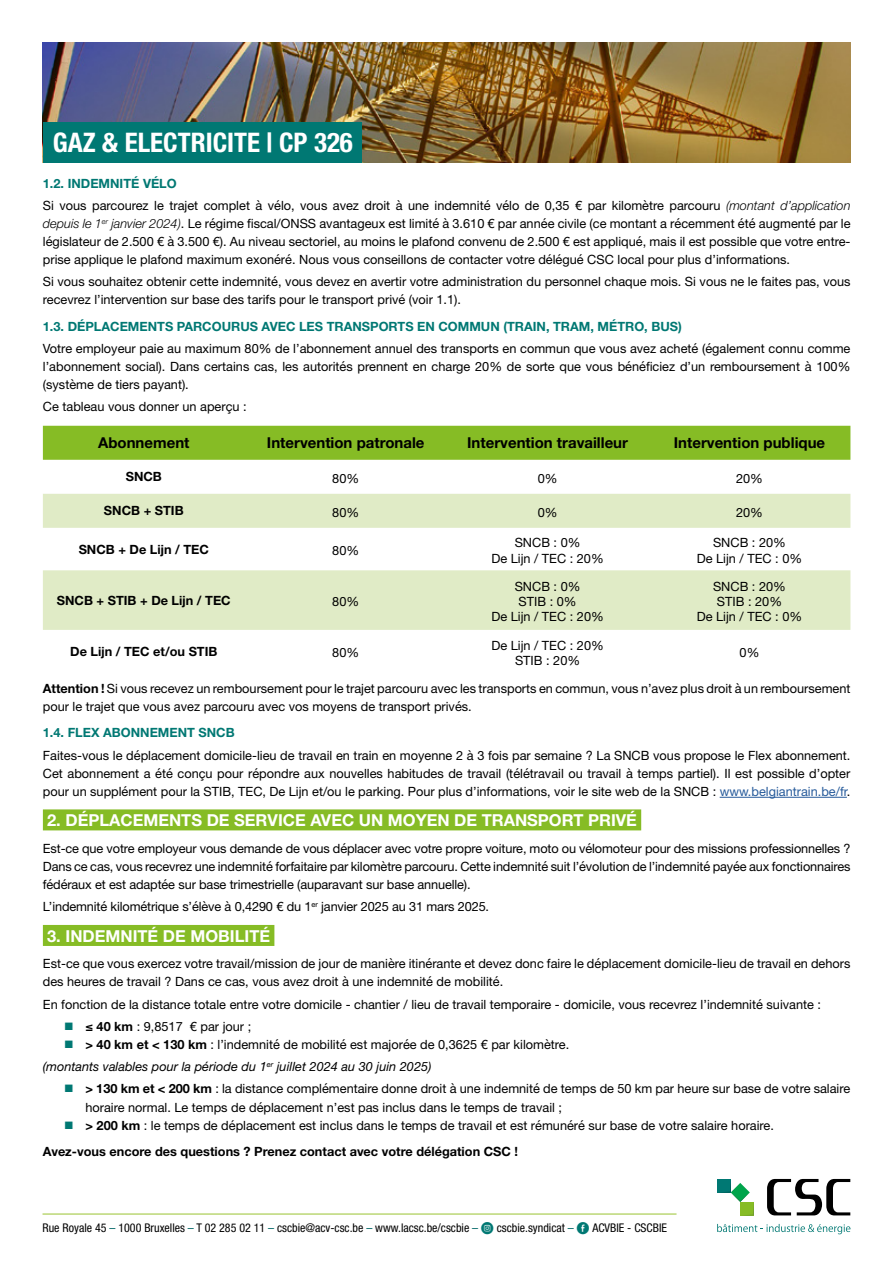
<style>
.page{position:relative;width:893px;height:1263px;background:#fff}
.page>*{position:absolute;margin:0;border:0;box-sizing:border-box;transform-origin:0 0}
.t1{font:700 condensed 27px "Helvetica Neue LT Pro";color:#fff}
.t2{font:700 16.5px "Helvetica Neue LT Pro";color:#fff}
.t3{font:700 15px "Helvetica Neue LT Pro";color:#000}
.t4{font:12.75px/18px "Helvetica Neue";color:#000}
.t5{font:700 12.75px "Helvetica Neue LT Pro";color:#000}
.t6{font:700 12.75px "Helvetica Neue LT Pro";color:#007873}
.t7{font:italic 12.75px "Helvetica Neue LT Pro";color:#000}
.t8{font:condensed 12px "Helvetica Neue LT Std";color:#000}
.s1{font-family:"Helvetica Neue LT Pro";font-weight:300;font-style:italic}
.s2{font-family:"Helvetica Neue LT Pro";font-weight:700}
.s3{color:#275b9b}
.s4{color:#066}
.s5{font-family:"Social Media Circled";font-stretch:normal;color:#007873}
</style>
<div class="page">
<img style="left:43px;top:43px;width:807px;height:120px">
<div style="left:43px;top:122px;width:318px;height:41px;background:#007873"></div>
<hr style="left:720px;top:797px;width:127px;height:1px;background:#275b9b">
<div style="left:43px;top:809px;width:598px;height:21px;background:#86bc25"></div>
<div style="left:43px;top:925px;width:231px;height:21px;background:#86bc25"></div>
<div style="left:43px;top:426px;width:807px;height:34px;background:#86bc25"></div>
<svg style="left:43px;top:494px;width:807px;height:136px;fill:#e0ebc6"></svg>
<svg style="left:767px;top:1179px;width:83px;height:36px"></svg>
<svg style="left:717px;top:1224px;width:133px;height:10px"></svg>
<svg style="left:717px;top:1179px;width:37px;height:36px"></svg>
<hr style="left:43px;top:1214px;width:633px;height:1px;background:#9ac431">
<h1 class="t1" style="left:53px;top:126px;width:302px">GAZ &amp; ELECTRICITE | CP 326</h1>
<p class="t6" style="left:43px;top:175px;width:135px">1.2. INDEMNITÉ VÉLO</p>
<p class="t4" style="left:43px;top:197px;width:809px;text-align:justify">Si vous parcourez le trajet complet à vélo, vous avez droit à une indemnité vélo de 0,35 € par kilomètre parcouru <span class="s1">(montant d’application depuis le 1</span><sup>er</sup> <span class="s1">janvier 2024)</span>. Le régime fiscal/ONSS avantageux est limité à 3.610 € par année civile (ce montant a récemment été augmenté par le législateur de 2.500 € à 3.500 €). Au niveau sectoriel, au moins le plafond convenu de 2.500 € est appliqué, mais il est possible que votre entre&shy;prise applique le plafond maximum exonéré. Nous vous conseillons de contacter votre délégué CSC local pour plus d’informations.</p>
<p class="t4" style="left:43px;top:273px;width:809px">Si vous souhaitez obtenir cette indemnité, vous devez en avertir votre administration du personnel chaque mois. Si vous ne le faites pas, vous recevrez l’intervention sur base des tarifs pour le transport privé (voir 1.1).</p>
<p class="t6" style="left:43px;top:318px;width:640px">1.3. DÉPLACEMENTS PARCOURUS AVEC LES TRANSPORTS EN COMMUN (TRAIN, TRAM, MÉTRO, BUS)</p>
<p class="t4" style="left:43px;top:340px;width:809px;text-align:justify">Votre employeur paie au maximum 80% de l’abonnement annuel des transports en commun que vous avez acheté (également connu comme l’abonnement social). Dans certains cas, les autorités prennent en charge 20% de sorte que vous bénéficiez d’un remboursement à 100% (système de tiers payant).</p>
<p class="t4" style="left:43px;top:398px;width:205px">Ce tableau vous donner un aperçu :</p>
<p class="t3" style="left:98px;top:433px;width:93px">Abonnement</p>
<p class="t3" style="left:267px;top:433px;width:159px">Intervention patronale</p>
<p class="t3" style="left:467px;top:433px;width:162px">Intervention travailleur</p>
<p class="t3" style="left:674px;top:433px;width:153px">Intervention publique</p>
<p class="t5" style="left:126px;top:469px;width:38px">SNCB</p>
<p class="t4" style="left:332px;top:470px;width:28px">80%</p>
<p class="t4" style="left:538px;top:470px;width:21px">0%</p>
<p class="t4" style="left:736px;top:470px;width:28px">20%</p>
<p class="t5" style="left:104px;top:503px;width:81px">SNCB + STIB</p>
<p class="t4" style="left:332px;top:504px;width:28px">80%</p>
<p class="t4" style="left:538px;top:504px;width:21px">0%</p>
<p class="t4" style="left:736px;top:504px;width:28px">20%</p>
<p class="t5" style="left:79px;top:541px;width:132px">SNCB + De Lijn / TEC</p>
<p class="t4" style="left:332px;top:542px;width:28px">80%</p>
<p class="t4" style="left:491px;top:536px;width:114px;line-height:15.3px;text-align:center">SNCB : 0%<br>De Lijn / TEC : 20%</p>
<p class="t4" style="left:697px;top:536px;width:107px;line-height:15.3px;text-align:center">SNCB : 20%<br>De Lijn / TEC : 0%</p>
<p class="t5" style="left:57px;top:592px;width:175px">SNCB + STIB + De Lijn / TEC</p>
<p class="t4" style="left:332px;top:593px;width:28px">80%</p>
<p class="t4" style="left:491px;top:579px;width:114px;line-height:15.3px;text-align:center">SNCB : 0%<br>STIB : 0%<br>De Lijn / TEC : 20%</p>
<p class="t4" style="left:697px;top:579px;width:107px;line-height:15.3px;text-align:center">SNCB : 20%<br>STIB : 20%<br>De Lijn / TEC : 0%</p>
<p class="t5" style="left:70px;top:643px;width:149px">De Lijn / TEC et/ou STIB</p>
<p class="t4" style="left:332px;top:644px;width:28px">80%</p>
<p class="t4" style="left:491px;top:638px;width:114px;line-height:15.3px;text-align:center">De Lijn / TEC : 20%<br>STIB : 20%</p>
<p class="t4" style="left:740px;top:644px;width:21px">0%</p>
<p class="t4" style="left:43px;top:680px;width:809px"><span class="s2">Attention !</span> Si vous recevez un remboursement pour le trajet parcouru avec les transports en commun, vous n’avez plus droit à un remboursement pour le trajet que vous avez parcouru avec vos moyens de transport privés.</p>
<p class="t6" style="left:43px;top:725px;width:193px">1.4. FLEX ABONNEMENT SNCB</p>
<p class="t4" style="left:43px;top:747px;width:809px;text-align:justify">Faites-vous le déplacement domicile-lieu de travail en train en moyenne 2 à 3 fois par semaine ? La SNCB vous propose le Flex abonnement.<br>Cet abonnement a été conçu pour répondre aux nouvelles habitudes de travail (télétravail ou travail à temps partiel). Il est possible d’opter pour un supplément pour la STIB, TEC, De Lijn et/ou le parking. Pour plus d’informations, voir le site web de la SNCB : <span class="s3">www.belgiantrain.be/fr</span>.</p>
<p class="t2" style="left:47px;top:810px;width:591px">2. DÉPLACEMENTS DE SERVICE AVEC UN MOYEN DE TRANSPORT PRIVÉ</p>
<p class="t4" style="left:43px;top:840px;width:809px;text-align:justify">Est-ce que votre employeur vous demande de vous déplacer avec votre propre voiture, moto ou vélomoteur pour des missions professionnelles ?<br>Dans ce cas, vous recevrez une indemnité forfaitaire par kilomètre parcouru. Cette indemnité suit l’évolution de l’indemnité payée aux fonctionnaires fédéraux et est adaptée sur base trimestrielle (auparavant sur base annuelle).</p>
<p class="t4" style="left:43px;top:898px;width:448px">L’indemnité kilométrique s’élève à 0,4290 € du 1<sup>er</sup> janvier 2025 au 31 mars 2025.</p>
<p class="t2" style="left:47px;top:926px;width:224px">3. INDEMNITÉ DE MOBILITÉ</p>
<p class="t4" style="left:43px;top:956px;width:809px">Est-ce que vous exercez votre travail/mission de jour de manière itinérante et devez donc faire le déplacement domicile-lieu de travail en dehors des heures de travail ? Dans ce cas, vous avez droit à une indemnité de mobilité.</p>
<p class="t4" style="left:85px;top:994px;width:737px;line-height:22.2px;text-indent:-43px">En fonction de la distance totale entre votre domicile - chantier / lieu de travail temporaire - domicile, vous recevrez l’indemnité suivante : <span class="s2">≤ 40 km</span> : 9,8517 € par jour ;</p>
<p class="t4" style="left:85px;top:1036px;width:485px"><span class="s2">&gt; 40 km et &lt; 130 km</span> : l’indemnité de mobilité est majorée de 0,3625 € par kilomètre.</p>
<p class="t7" style="left:43px;top:1059px;width:390px">(montants valables pour la période du 1<sup>er</sup> juillet 2024 au 30 juin 2025)</p>
<p class="t4" style="left:85px;top:1081px;width:766px"><span class="s2">&gt; 130 km et &lt; 200 km</span> : la distance complémentaire donne droit à une indemnité de temps de 50 km par heure sur base de votre salaire horaire normal. Le temps de déplacement n’est pas inclus dans le temps de travail ;<br><span class="s2">&gt; 200 km</span> : le temps de déplacement est inclus dans le temps de travail et est rémunéré sur base de votre salaire horaire.</p>
<p class="t5" style="left:43px;top:1143px;width:477px">Avez-vous encore des questions ? Prenez contact avec votre délégation CSC !</p>
<p class="t8" style="left:43px;top:1220px;width:626px">Rue Royale 45 <span class="s4">–</span> 1000 Bruxelles <span class="s4">–</span> T 02 285 02 11 <span class="s4">–</span> cscbie@acv-csc.be <span class="s4">–</span> www.lacsc.be/cscbie <span class="s4">–</span> <span class="s5">Q</span> cscbie.syndicat <span class="s4">–</span> <span class="s5">E</span> ACVBIE - CSCBIE</p>
</div>
